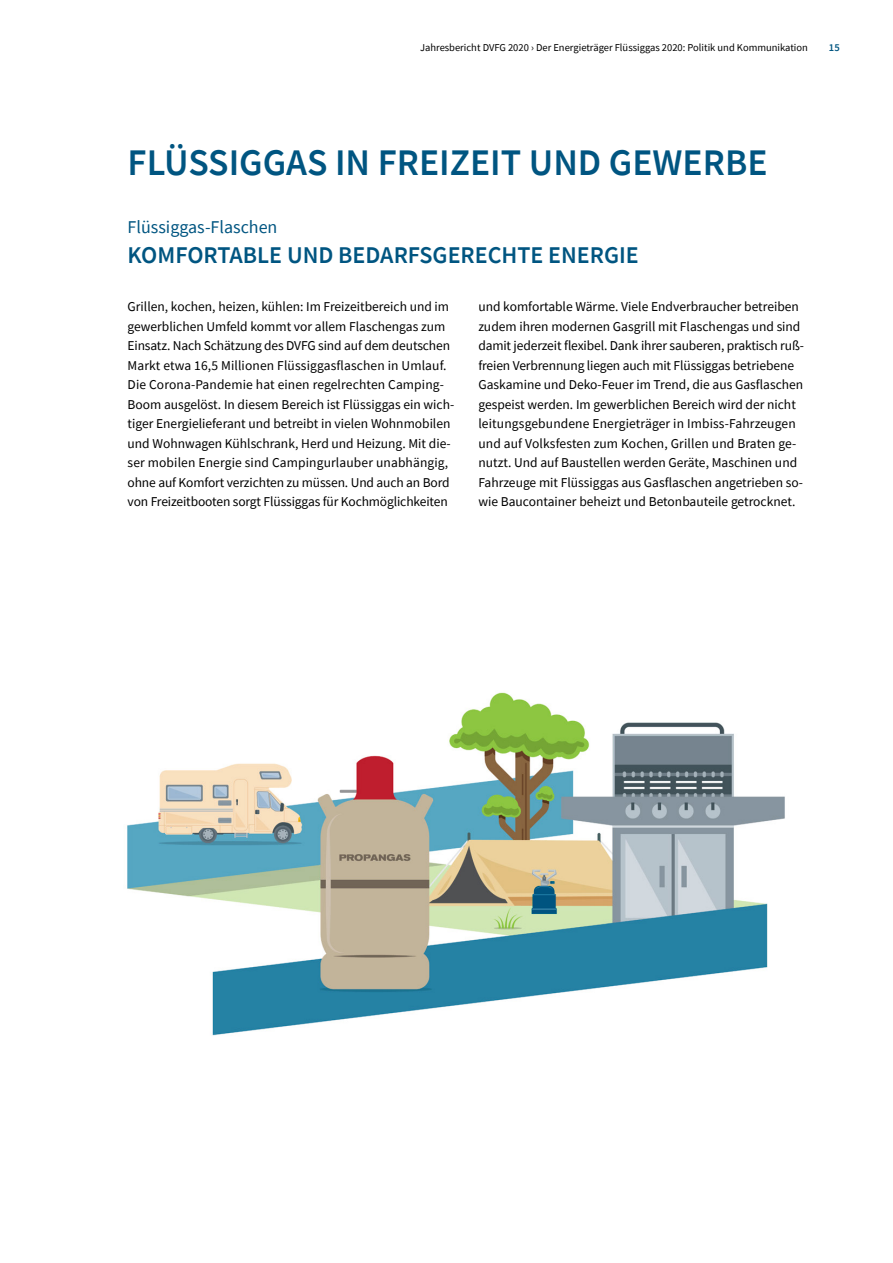
<style>
.page{position:relative;width:893px;height:1263px;background:#fff}
.page>*{position:absolute;margin:0;border:0;box-sizing:border-box;transform-origin:0 0}
.t1{font:600 37.5px "Source Sans Pro";color:#005581}
.t2{font:600 24px "Source Sans Pro";color:#005581}
.t3{font:18px "Source Sans Pro";color:#005581}
.t4{font:13.5px/19.5px "Source Sans Pro";color:#000}
.t5{font:10.5px "Source Sans Pro";color:#000}
.t6{font:600 10.5px "Source Sans Pro";color:#005581}
</style>
<div class="page">
<img style="left:127px;top:692px;width:658px;height:344px">
<p class="t5" style="left:420px;top:41px;width:389px">Jahresbericht DVFG 2020 › Der Energieträger Flüssiggas 2020: Politik und Kommunikation</p>
<p class="t6" style="left:829px;top:41px;width:12px">15</p>
<h1 class="t1" style="left:128px;top:138px;width:641px">FLÜSSIGGAS IN FREIZEIT UND GEWERBE</h1>
<h3 class="t3" style="left:128px;top:216px;width:151px">Flüssiggas-Flaschen</h3>
<h2 class="t2" style="left:128px;top:240px;width:513px">KOMFORTABLE UND BEDARFSGERECHTE ENERGIE</h2>
<p class="t4" style="left:128px;top:297px;width:328px">Grillen, kochen, heizen, kühlen: Im Freizeitbereich und im gewerblichen Umfeld kommt vor allem Flaschengas zum Einsatz. Nach Schätzung des DVFG sind auf dem deutschen Markt etwa 16,5 Millionen Flüssiggasflaschen in Umlauf.<br>Die Corona-Pandemie hat einen regelrechten Camping-Boom ausgelöst. In diesem Bereich ist Flüssiggas ein wich&shy;tiger Energielieferant und betreibt in vielen Wohnmobilen und Wohnwagen Kühlschrank, Herd und Heizung. Mit die&shy;ser mobilen Energie sind Campingurlauber unabhängig, ohne auf Komfort verzichten zu müssen. Und auch an Bord von Freizeitbooten sorgt Flüssiggas für Kochmöglichkeiten</p>
<p class="t4" style="left:478px;top:297px;width:327px">und komfortable Wärme. Viele Endverbraucher betreiben zudem ihren modernen Gasgrill mit Flaschengas und sind damit jederzeit flexibel. Dank ihrer sauberen, praktisch ruß&shy;freien Verbrennung liegen auch mit Flüssiggas betriebene Gaskamine und Deko-Feuer im Trend, die aus Gasflaschen gespeist werden. Im gewerblichen Bereich wird der nicht leitungsgebundene Energieträger in Imbiss-Fahrzeugen und auf Volksfesten zum Kochen, Grillen und Braten ge&shy;nutzt. Und auf Baustellen werden Geräte, Maschinen und Fahrzeuge mit Flüssiggas aus Gasflaschen angetrieben so&shy;wie Baucontainer beheizt und Betonbauteile getrocknet.</p>
</div>
